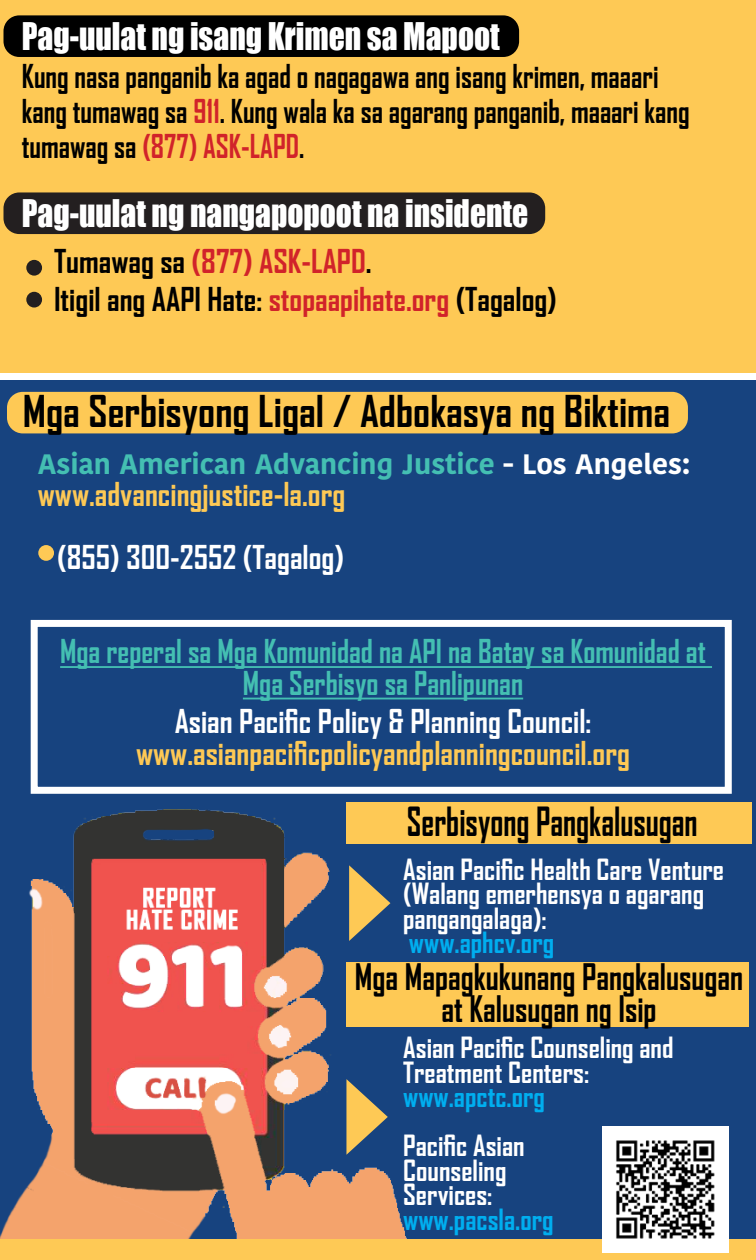
<style>
.page{position:relative;width:756px;height:1260px;background:#fff}
.page>*{position:absolute;margin:0;border:0;box-sizing:border-box;transform-origin:0 0}
.t1{font:700 42px "Agency FB";color:#000}
.t2{font:700 38.5px "Agency FB";color:#000;scale:.83 1}
.t3{font:35px "Impact";color:#fff;scale:.9 1}
.t4{font:700 35px/31.5px "Agency FB";color:#000;text-align:center;scale:.91 1}
.t5{font:700 31.5px/35px "Agency FB";color:#000;scale:.9 1}
.t6{font:700 31.5px/31.5px "Agency FB";color:#44bfb2;text-align:center;scale:.94 1}
.t7{font:700 31.5px "Agency FB";color:#fec955}
.t8{font:700 31.5px "Agency FB";color:#fff}
.t9{font:700 31.5px "Agency FB";color:#000}
.t10{font:700 31.5px "Agency FB";color:#d1232a}
.t11{font:700 28px/24.5px "Agency FB";color:#fff}
.t12{font:700 28px "Kohinoor Telugu";color:#44bfb2}
.t13{font:700 28px "Agency FB";color:#00aeef}
.s1{color:#d1232a}
.s2{color:#000}
.s3{color:#fff}
</style>
<div class="page">
<div style="left:0;top:381px;width:756px;height:859px;background:#17437f"></div>
<img style="left:0;top:732px;width:436px;height:508px">
<div style="left:0;top:0;width:756px;height:373px;background:#fec955"></div>
<div style="left:7px;top:392px;width:681px;height:41px;background:#fec955;border-radius:16px"></div>
<div style="left:4px;top:192px;width:541px;height:42px;background:#231f20;border-radius:16px"></div>
<div style="left:4px;top:15px;width:515px;height:42px;background:#000;border-radius:16px"></div>
<hr style="left:60px;top:666px;width:652px;height:2px;background:#44bfb2">
<hr style="left:243px;top:698px;width:280px;height:1px;background:#44bfb2">
<div style="left:26px;top:260px;width:16px;height:16px;background:#231f20;border-radius:50%"></div>
<div style="left:26px;top:292px;width:16px;height:16px;background:#231f20;border-radius:50%"></div>
<div style="left:38px;top:545px;width:16px;height:16px;background:#fec955;border-radius:50%"></div>
<img style="left:603px;top:1127px;width:126px;height:113px">
<div style="left:0;top:1240px;width:756px;height:20px;background:#fec955"></div>
<svg style="left:349px;top:865px;width:41px;height:76px"></svg>
<div style="left:346px;top:802px;width:405px;height:42px;background:#fec955"></div>
<svg style="left:346px;top:1079px;width:42px;height:76px"></svg>
<div style="left:31px;top:620px;width:701px;height:174px;border:7px solid #fff"></div>
<div style="left:346px;top:963px;width:403px;height:64px;background:#fec955"></div>
<p class="t3" style="left:22px;top:9px;width:533px">Pag-uulat ng isang Krimen sa Mapoot</p>
<p class="t5" style="left:22px;top:58px;width:744px">Kung nasa panganib ka agad o nagagawa ang isang krimen, maaari kang tumawag sa <span class="s1">911</span>. Kung wala ka sa agarang panganib, maaari kang tumawag sa <span class="s1">(877) ASK-LAPD</span>.</p>
<p class="t3" style="left:22px;top:186px;width:564px">Pag-uulat ng nangapopoot na insidente</p>
<p class="t10" style="left:54px;top:241px;width:319px"><span class="s2">Tumawag sa</span> (877) ASK-LAPD<span class="s2">.</span></p>
<p class="t9" style="left:54px;top:280px;width:504px">Itigil ang AAPI Hate: <span class="s1">stopaapihate.org</span> (Tagalog)</p>
<p class="t1" style="left:23px;top:385px;width:649px">Mga Serbisyong Ligal / Adbokasya ng Biktima</p>
<p class="t12" style="left:38px;top:448px;width:654px">Asian American Advancing Justice <span class="s3">- Los Angeles:</span></p>
<p class="t7" style="left:38px;top:474px;width:309px">www.advancingjustice-la.org</p>
<p class="t8" style="left:57px;top:537px;width:288px">(855) 300-2552 (Tagalog)</p>
<p class="t6" style="left:60px;top:635px;width:688px">Mga reperal sa Mga Komunidad na API na Batay sa Komunidad at<br>Mga Serbisyo sa Panlipunan</p>
<p class="t8" style="left:175px;top:702px;width:418px">Asian Pacific Policy &amp; Planning Council:</p>
<p class="t7" style="left:136px;top:733px;width:495px">www.asianpacificpolicyandplanningcouncil.org</p>
<p class="t2" style="left:407px;top:798px;width:352px">Serbisyong Pangkalusugan</p>
<p class="t11" style="left:403px;top:856px;width:322px">Asian Pacific Health Care Venture (Walang emerhensya o agarang pangangalaga):</p>
<p class="t13" style="left:409px;top:925px;width:147px">www.aphcv.org</p>
<p class="t4" style="left:355px;top:961px;width:428px">Mga Mapagkukunang Pangkalusugan at Kalusugan ng Isip</p>
<p class="t11" style="left:403px;top:1035px;width:272px">Asian Pacific Counseling and<br>Treatment Centers:</p>
<p class="t13" style="left:403px;top:1079px;width:143px">www.apctc.org</p>
<p class="t11" style="left:403px;top:1133px;width:123px">Pacific Asian</p>
<p class="t11" style="left:403px;top:1157px;width:105px">Counseling</p>
<p class="t11" style="left:403px;top:1182px;width:91px">Services:</p>
<p class="t13" style="left:403px;top:1202px;width:152px">www.pacsla.org</p>
</div>
